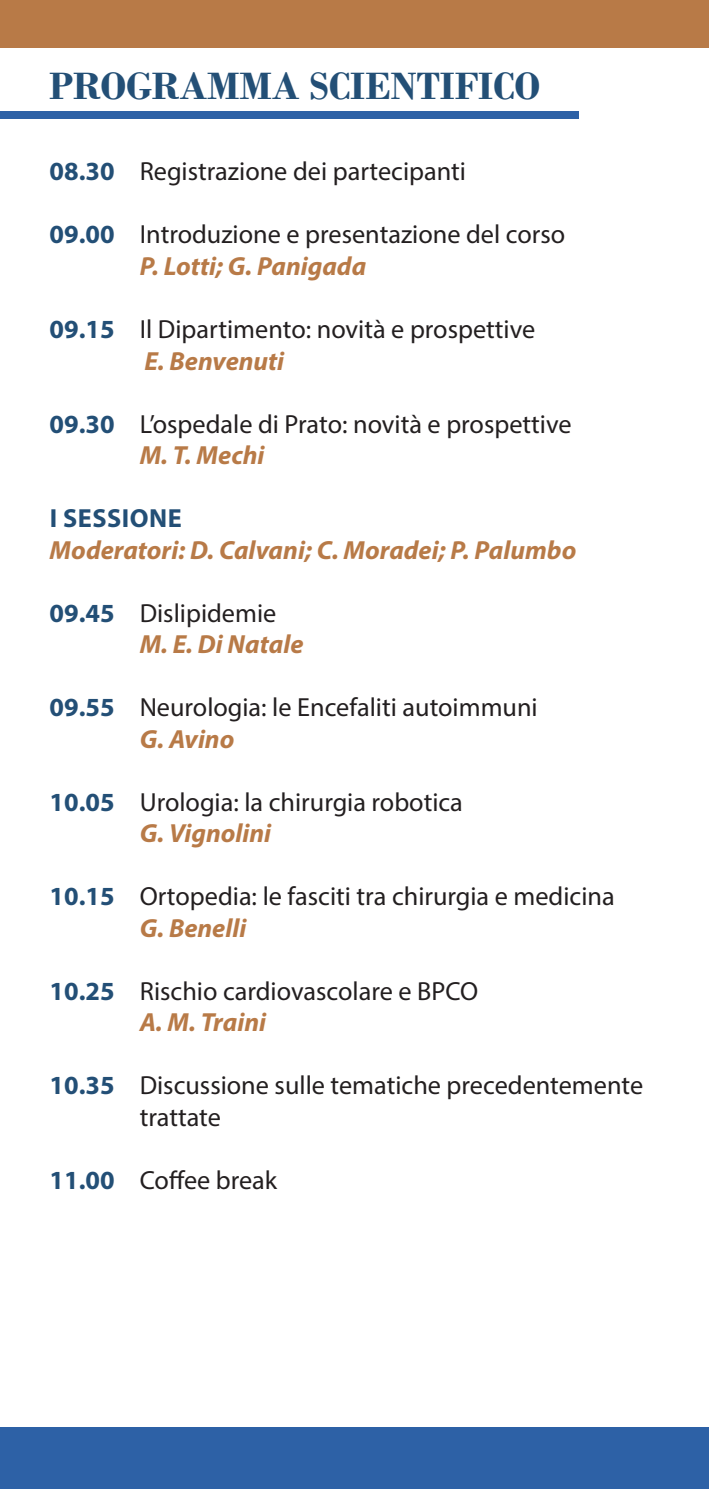
<style>
.page{position:relative;width:709px;height:1489px;background:#fff}
.page>*{position:absolute;margin:0;border:0;box-sizing:border-box;transform-origin:0 0}
.t1{font:700 40px "Bodoni";letter-spacing:-.005em;color:#234f76}
.t2{font:26.25px/31.5px "Myriad Pro";color:#231f20}
.t3{font:italic 700 26.25px "Myriad Pro";color:#b87a47}
.t4{font:700 26.25px "Myriad Pro";letter-spacing:.02em;color:#234f76}
.s1{font-weight:700;color:#234f76}
</style>
<div class="page">
<div style="left:0;top:111px;width:579px;height:8px;background:#2d61a6"></div>
<div style="left:0;top:0;width:709px;height:47px;background:#b87a47"></div>
<div style="left:0;top:1427px;width:709px;height:61px;background:#2d61a6"></div>
<p class="t1" style="left:50px;top:62px;width:492px">PROGRAMMA SCIENTIFICO</p>
<p class="t2" style="left:50px;top:155px;width:418px"><span class="s1">08.30</span> Registrazione dei partecipanti</p>
<p class="t2" style="left:50px;top:218px;width:517px"><span class="s1">09.00</span> Introduzione e presentazione del corso</p>
<p class="t3" style="left:140px;top:249px;width:228px">P. Lotti; G. Panigada</p>
<p class="t2" style="left:50px;top:313px;width:487px"><span class="s1">09.15</span> Il Dipartimento: novità e prospettive</p>
<p class="t3" style="left:144px;top:343px;width:141px">E. Benvenuti</p>
<p class="t2" style="left:50px;top:407px;width:523px"><span class="s1">09.30</span> L’ospedale di Prato: novità e prospettive</p>
<p class="t3" style="left:140px;top:438px;width:126px">M. T. Mechi</p>
<p class="t4" style="left:50px;top:501px;width:133px">I SESSIONE</p>
<p class="t3" style="left:50px;top:532px;width:528px">Moderatori: D. Calvani; C. Moradei; P. Palumbo</p>
<p class="t2" style="left:50px;top:596px;width:228px"><span class="s1">09.45</span> Dislipidemie</p>
<p class="t3" style="left:140px;top:627px;width:165px">M. E. Di Natale</p>
<p class="t2" style="left:50px;top:691px;width:489px"><span class="s1">09.55</span> Neurologia: le Encefaliti autoimmuni</p>
<p class="t3" style="left:140px;top:721px;width:96px">G. Avino</p>
<p class="t2" style="left:50px;top:785px;width:415px"><span class="s1">10.05</span> Urologia: la chirurgia robotica</p>
<p class="t3" style="left:140px;top:816px;width:133px">G. Vignolini</p>
<p class="t2" style="left:50px;top:880px;width:566px"><span class="s1">10.15</span> Ortopedia: le fasciti tra chirurgia e medicina</p>
<p class="t3" style="left:140px;top:910px;width:108px">G. Benelli</p>
<p class="t2" style="left:50px;top:974px;width:430px"><span class="s1">10.25</span> Rischio cardiovascolare e BPCO</p>
<p class="t3" style="left:140px;top:1005px;width:128px">A. M. Traini</p>
<p class="t2" style="left:140px;top:1069px;width:505px;text-indent:-90px"><span class="s1">10.35</span> Discussione sulle tematiche precedentemente trattate</p>
<p class="t2" style="left:50px;top:1163px;width:229px"><span class="s1">11.00</span> Coffee break</p>
</div>
